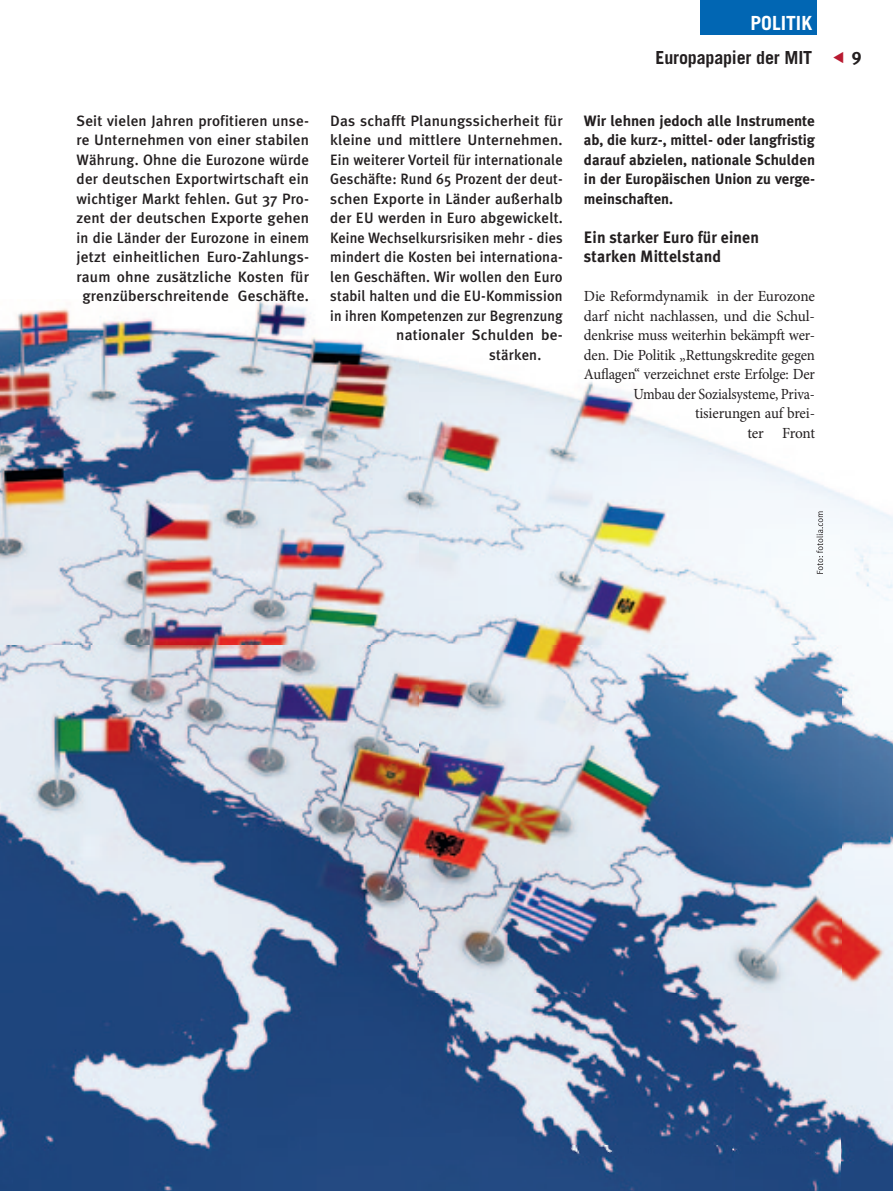
<style>
.page{position:relative;width:893px;height:1191px;background:#fff}
.page>*{position:absolute;margin:0;border:0;box-sizing:border-box;transform-origin:0 0}
.t1{font:700 19.5px "Trade Gothic";color:#fff}
.t2{font:700 18px "Trade Gothic";letter-spacing:-.01em;color:#231f20}
.t3{font:18px "Trade Gothic Bold Two";letter-spacing:-.01em;color:#231f20}
.t4{font:18px "Meta Plus Bold Caps";color:#231f20}
.t5{font:700 16.5px/19.5px "Meta Plus";letter-spacing:.01em;color:#231f20;scale:.96 1}
.t6{font:15.45px/19.5px "Minion Pro";letter-spacing:-.01em;color:#231f20;text-align:right}
.t7{font:500 15px/19.5px "Meta Plus";letter-spacing:.01em;color:#231f20;text-align:center}
.t8{font:700 15px/19.5px "Meta Plus";color:#231f20;text-align:justify}
.t9{font:500 15px "Meta Plus";letter-spacing:.01em;color:#231f20;scale:.95 1}
.t10{font:500 15px "Meta Plus";letter-spacing:.01em;color:#231f20;scale:.96 1}
.t11{font:500 15px "Meta Plus";letter-spacing:.01em;color:#231f20;scale:.94 1}
</style>
<div class="page">
<div style="left:700px;top:0;width:116px;height:34px;background:#0166b3"></div>
<img style="left:0;top:300px;width:893px;height:891px">
<img style="left:564px;top:1145px;width:153px;height:10px">
<img style="left:727px;top:1145px;width:54px;height:8px">
<img style="left:782px;top:1146px;width:34px;height:9px">
<svg style="left:816px;top:511px;width:7px;height:63px"></svg>
<p class="t7" style="left:77px;top:111px;width:234px">Seit vielen Jahren profitieren unse&shy;re Unternehmen von einer stabilen Währung. Ohne die Eurozone würde der deutschen Exportwirtschaft ein wichtiger Markt fehlen. Gut 37 Pro&shy;zent der deutschen Exporte gehen in die Länder der Eurozone in einem jetzt einheitlichen Euro-Zahlungs&shy;raum ohne zusätzliche Kosten für grenzüberschreitende Geschäfte.</p>
<p class="t7" style="left:330px;top:111px;width:234px">Das schafft Planungssicherheit für</p>
<p class="t7" style="left:330px;top:130px;width:234px">kleine und mittlere Unternehmen.</p>
<p class="t10" style="left:330px;top:151px;width:244px">Ein weiterer Vorteil für internationale</p>
<p class="t9" style="left:330px;top:170px;width:246px">Geschäfte: Rund 65 Prozent der deut-</p>
<p class="t7" style="left:330px;top:189px;width:234px">schen Exporte in Länder außerhalb</p>
<p class="t7" style="left:330px;top:208px;width:234px">der EU werden in Euro abgewickelt.</p>
<p class="t9" style="left:330px;top:229px;width:246px">Keine Wechselkursrisiken mehr - dies</p>
<p class="t7" style="left:330px;top:247px;width:234px">mindert die Kosten bei internationa-</p>
<p class="t7" style="left:330px;top:267px;width:234px">len Geschäften. Wir wollen den Euro</p>
<p class="t7" style="left:330px;top:286px;width:234px">stabil halten und die EU-Kommission</p>
<p class="t11" style="left:330px;top:307px;width:249px">in ihren Kompetenzen zur Begrenzung</p>
<p class="t7" style="left:396px;top:325px;width:168px">nationaler Schulden be-</p>
<p class="t7" style="left:489px;top:345px;width:54px">stärken.</p>
<h1 class="t1" style="left:750px;top:11px;width:63px">Politik</h1>
<p class="t2" style="left:656px;top:47px;width:158px">Europapapier der Mit</p>
<p class="t3" style="left:750px;top:47px;width:67px">Polit k</p>
<p class="t4" style="left:852px;top:47px;width:11px">9</p>
<p class="t8" style="left:584px;top:111px;width:233px">Wir lehnen jedoch alle Instrumente ab, die kurz-, mittel- oder langfristig darauf abzielen, nationale Schulden in der Europäischen Union zu verge&shy;meinschaften.</p>
<p class="t5" style="left:584px;top:227px;width:184px">Ein starker Euro für einen starken Mittelstand</p>
<p class="t6" style="left:584px;top:287px;width:233px">Die Reformdynamik in der Eurozone darf nicht nachlassen, und die Schul&shy;denkrise muss weiterhin bekämpft wer&shy;den. Die Politik „Rettungskredite gegen<br>Auflagen“ verzeichnet erste Erfolge: Der<br>Umbau der Sozialsysteme, Priva&shy;tisierungen auf brei-<br>ter Front</p>
</div>
